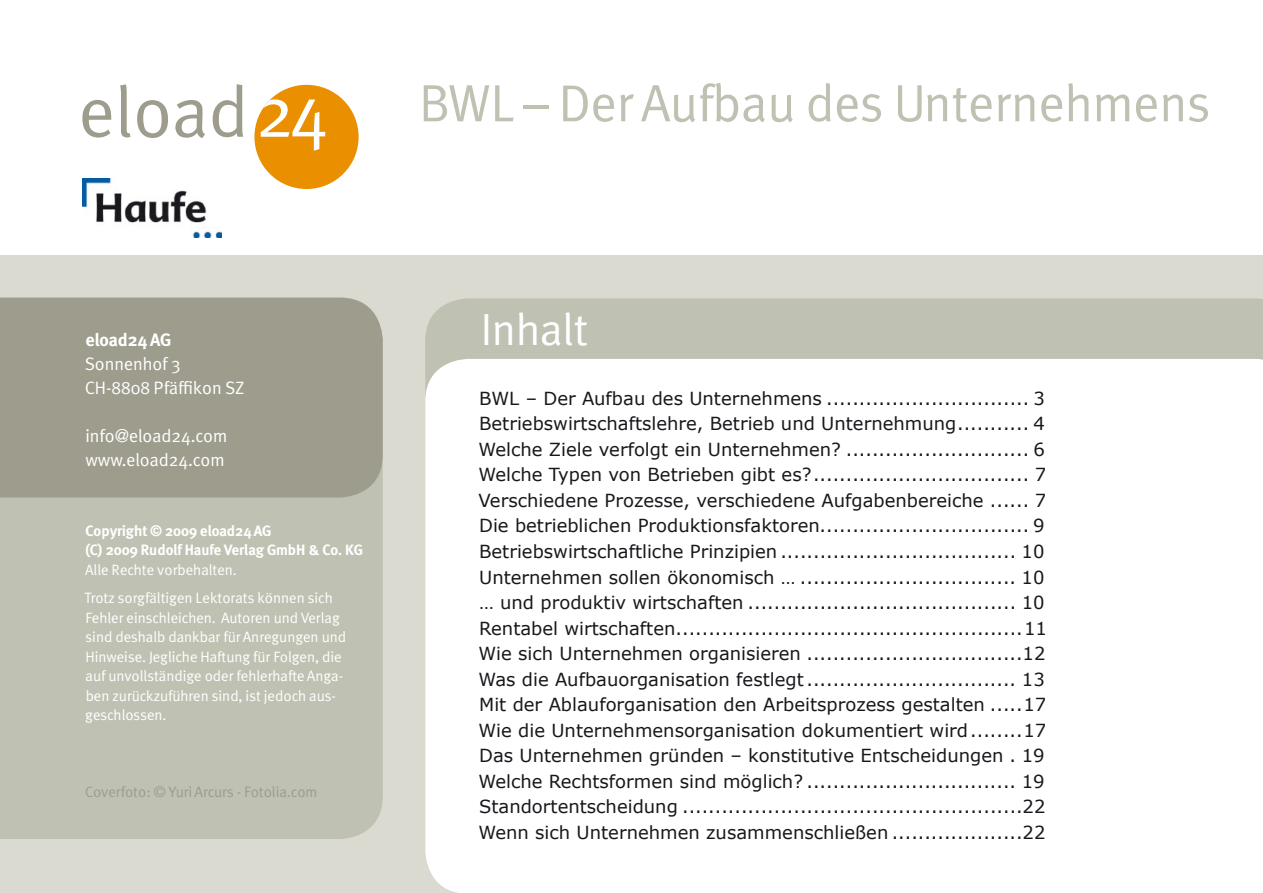
<style>
.page{position:relative;width:1263px;height:893px;background:#fff}
.page>*{position:absolute;margin:0;border:0;box-sizing:border-box;transform-origin:0 0}
.t1{font:72px "Meta";color:#9d9c8d}
.t2{font:52.5px "Meta";color:#bfc1b2}
.eload_Überschrift_I{font:45px "Meta";color:#fff}
.eload_Inhaltsverzei{font:18px "Verdana";color:#1a171c}
.t3{font:18px "Meta";color:#fff}
.t4{font:700 18px "Meta";color:#fff}
.t5{font:15px/19.5px "Meta";color:#fff}
.t6{font:700 15px "Meta";color:#fff}
.t7{font:15px "Meta";color:#9d9c8d}
.s1{color:#fff}
</style>
<div class="page">
<div style="left:254px;top:85px;width:105px;height:104px;background:#e98f00;border-radius:50%"></div>
<img style="left:82px;top:179px;width:139px;height:59px">
<div style="left:0;top:255px;width:1263px;height:638px;background:#dadad1"></div>
<div style="left:0;top:497px;width:383px;height:342px;background:#bfc1b2"></div>
<div style="left:425px;top:298px;width:838px;height:61px;background:#bfc1b2"></div>
<div style="left:0;top:298px;width:383px;height:199px;background:#9d9c8d"></div>
<div style="left:425px;top:359px;width:838px;height:534px;background:#fff"></div>
<h1 class="t1" style="left:79px;top:70px;width:251px">eload<span class="s1">24</span></h1>
<h2 class="t2" style="left:419px;top:73px;width:793px">BWL – Der Aufbau des Unternehmens</h2>
<p class="t4" style="left:86px;top:329px;width:87px">eload24 AG</p>
<p class="t3" style="left:85px;top:353px;width:97px">Sonnenhof 3</p>
<p class="t3" style="left:85px;top:377px;width:160px">CH-8808 Pfäffikon SZ</p>
<p class="t3" style="left:86px;top:425px;width:143px">info@eload24.com</p>
<p class="t3" style="left:85px;top:449px;width:141px">www.eload24.com</p>
<p class="t6" style="left:86px;top:522px;width:187px">Copyright © 2009 eload24 AG</p>
<p class="t6" style="left:85px;top:541px;width:279px">(C) 2009 Rudolf Haufe Verlag GmbH &amp; Co. KG</p>
<p class="t5" style="left:85px;top:560px;width:153px">Alle Rechte vorbehalten.</p>
<p class="t5" style="left:84px;top:588px;width:263px">Trotz sorgfältigen Lektorats können sich Fehler einschleichen. Autoren und Verlag sind deshalb dankbar für Anregungen und Hinweise. Jegliche Haftung für Folgen, die auf unvollständige oder fehlerhafte Anga&shy;ben zurückzuführen sind, ist jedoch aus&shy;geschlossen.</p>
<p class="t7" style="left:85px;top:783px;width:234px">Coverfoto: © Yuri Arcurs - Fotolia.com</p>
<p class="eload_Überschrift_I" style="left:480px;top:303px;width:109px">Inhalt</p>
<p class="eload_Inhaltsverzei" style="left:479px;top:387px;width:567px">BWL – Der Aufbau des Unternehmens ............................... 3</p>
<p class="eload_Inhaltsverzei" style="left:479px;top:412px;width:567px">Betriebswirtschaftslehre, Betrieb und Unternehmung........... 4</p>
<p class="eload_Inhaltsverzei" style="left:478px;top:438px;width:568px">Welche Ziele verfolgt ein Unternehmen? ............................ 6</p>
<p class="eload_Inhaltsverzei" style="left:478px;top:463px;width:569px">Welche Typen von Betrieben gibt es?................................. 7</p>
<p class="eload_Inhaltsverzei" style="left:478px;top:489px;width:569px">Verschiedene Prozesse, verschiedene Aufgabenbereiche ...... 7</p>
<p class="eload_Inhaltsverzei" style="left:479px;top:514px;width:567px">Die betrieblichen Produktionsfaktoren................................ 9</p>
<p class="eload_Inhaltsverzei" style="left:479px;top:540px;width:567px">Betriebswirtschaftliche Prinzipien .................................... 10</p>
<p class="eload_Inhaltsverzei" style="left:479px;top:565px;width:567px">Unternehmen sollen ökonomisch … ................................. 10</p>
<p class="eload_Inhaltsverzei" style="left:479px;top:591px;width:567px">… und produktiv wirtschaften ......................................... 10</p>
<p class="eload_Inhaltsverzei" style="left:479px;top:616px;width:569px">Rentabel wirtschaften.....................................................11</p>
<p class="eload_Inhaltsverzei" style="left:478px;top:642px;width:569px">Wie sich Unternehmen organisieren .................................12</p>
<p class="eload_Inhaltsverzei" style="left:478px;top:667px;width:568px">Was die Aufbauorganisation festlegt................................ 13</p>
<p class="eload_Inhaltsverzei" style="left:479px;top:693px;width:569px">Mit der Ablauforganisation den Arbeitsprozess gestalten .....17</p>
<p class="eload_Inhaltsverzei" style="left:478px;top:718px;width:569px">Wie die Unternehmensorganisation dokumentiert wird........17</p>
<p class="eload_Inhaltsverzei" style="left:479px;top:744px;width:567px">Das Unternehmen gründen – konstitutive Entscheidungen . 19</p>
<p class="eload_Inhaltsverzei" style="left:478px;top:769px;width:568px">Welche Rechtsformen sind möglich? ................................ 19</p>
<p class="eload_Inhaltsverzei" style="left:479px;top:795px;width:568px">Standortentscheidung ....................................................22</p>
<p class="eload_Inhaltsverzei" style="left:478px;top:820px;width:569px">Wenn sich Unternehmen zusammenschließen ....................22</p>
</div>
